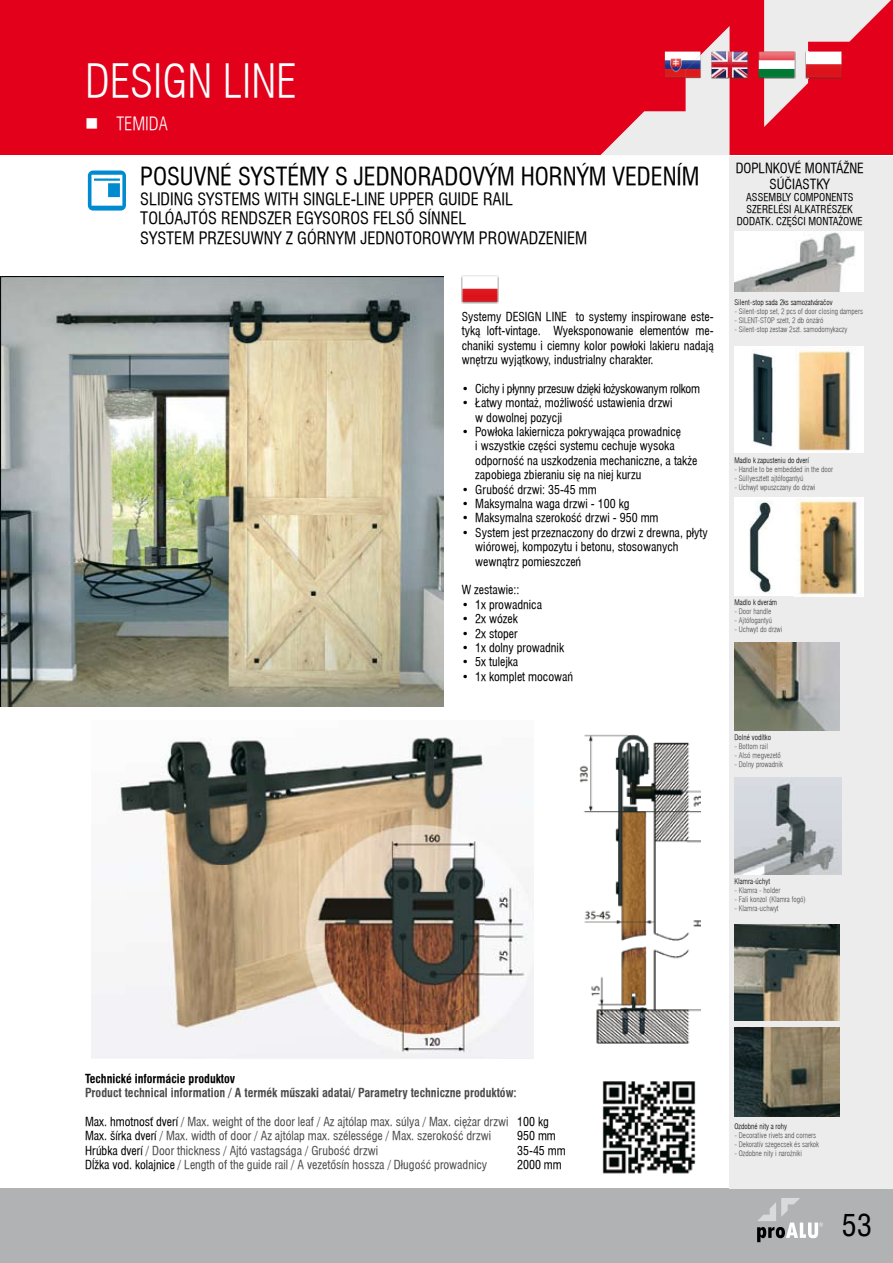
<style>
.page{position:relative;width:893px;height:1263px;background:#fff}
.page>*{position:absolute;margin:0;border:0;box-sizing:border-box;transform-origin:0 0}
.t1{font:45px "Swiss 721 Lt Cn AT";color:#fff}
.t2{font:30px "Switzerland Condensed CE";color:#000}
.t3{font:24px "Swiss 721 Cn AT";color:#000}
.t4{font:18px "Swiss 721 Lt Cn AT";color:#fff}
.t5{font:16.5px/19.5px "Swiss 721 Cn AT";color:#000}
.t6{font:13.5px/16.2px "Swiss 721 Cn AT";color:#000;text-align:center}
.t7{font:12px/14.4px "Swiss 721 Cn AT";color:#000}
.t8{font:12px/14.4px "Swiss 721 Cn AT";color:#4b4b4d}
.t9{font:12px "Swiss 721 Cn AT Bold";color:#4b4b4d}
.t10{font:12px "Swiss 721 Cn AT";letter-spacing:-.025em;color:#000}
.t11{font:12px "Swiss 721 Cn AT Bold";color:#000}
.t12{font:10.5px/12px "Swiss 721 Cn AT";color:#000;text-align:center}
.t13{font:7.5px "Swiss 721 Lt Cn AT";color:#4b4b4d}
.t14{font:7.5px "Swiss 721 Lt Cn AT";color:#000}
.s1{color:#000}
</style>
<div class="page">
<div style="left:0;top:0;width:893px;height:155px;background:#e2001a"></div>
<div style="left:0;top:1188px;width:893px;height:75px;background:#b1b2b4"></div>
<svg style="left:757px;top:1198px;width:66px;height:44px"></svg>
<svg style="left:600px;top:26px;width:129px;height:129px"></svg>
<svg style="left:764px;top:0;width:127px;height:127px"></svg>
<img style="left:712px;top:51px;width:36px;height:27px">
<img style="left:806px;top:51px;width:36px;height:27px">
<img style="left:759px;top:51px;width:36px;height:27px">
<img style="left:665px;top:51px;width:36px;height:27px">
<img style="left:686px;top:54px;width:15px;height:24px">
<svg style="left:87px;top:170px;width:39px;height:41px"></svg>
<div style="left:729px;top:156px;width:164px;height:1032px;background:#ececed"></div>
<img style="left:734px;top:231px;width:129px;height:61px">
<div style="left:734px;top:347px;width:57px;height:106px;background:#fff"></div>
<img style="left:752px;top:353px;width:24px;height:94px">
<div style="left:788px;top:347px;width:75px;height:106px;background:#fff"></div>
<img style="left:795px;top:347px;width:56px;height:104px">
<div style="left:734px;top:497px;width:88px;height:99px;background:#fff"></div>
<img style="left:749px;top:500px;width:23px;height:94px">
<div style="left:794px;top:497px;width:69px;height:99px;background:#fff"></div>
<img style="left:795px;top:497px;width:67px;height:99px">
<img style="left:734px;top:642px;width:105px;height:89px">
<img style="left:734px;top:777px;width:108px;height:97px">
<img style="left:734px;top:925px;width:105px;height:95px">
<img style="left:734px;top:1027px;width:105px;height:89px">
<img style="left:0;top:276px;width:444px;height:430px">
<img style="left:91px;top:737px;width:443px;height:322px">
<img style="left:602px;top:1081px;width:94px;height:93px">
<img style="left:579px;top:734px;width:122px;height:310px">
<img style="left:462px;top:276px;width:36px;height:27px">
<h1 class="t1" style="left:85px;top:55px;width:213px">DESIGN LINE</h1>
<h3 class="t4" style="left:85px;top:113px;width:84px">■ TEMIDA</h3>
<h3 class="t3" style="left:140px;top:163px;width:561px">POSUVNÉ SYSTÉMY S JEDNORADOVÝM HORNÝM VEDENÍM</h3>
<h3 class="t5" style="left:140px;top:189px;width:448px">SLIDING SYSTEMS WITH SINGLE-LINE UPPER GUIDE RAIL<br>TOLÓAJTÓS RENDSZER EGYSOROS FELSŐ SÍNNEL<br>SYSTEM PRZESUWNY Z GÓRNYM JEDNOTOROWYM PROWADZENIEM</h3>
<p class="t6" style="left:736px;top:160px;width:130px">DOPLNKOVÉ MONTÁŽNE<br>SÚČIASTKY</p>
<p class="t12" style="left:737px;top:191px;width:127px">ASSEMBLY COMPONENTS<br>SZERELÉSI ALKATRÉSZEK<br>DODATK. CZĘŚCI MONTAŻOWE</p>
<p class="t7" style="left:462px;top:309px;width:253px;text-align:justify">Systemy DESIGN LINE to systemy inspirowane este&shy;tyką loft-vintage. Wyeksponowanie elementów me&shy;chaniki systemu i ciemny kolor powłoki lakieru nadają wnętrzu wyjątkowy, industrialny charakter.</p>
<p class="t10" style="left:462px;top:381px;width:240px">• Cichy i płynny przesuw dzięki łożyskowanym rolkom</p>
<p class="t7" style="left:475px;top:396px;width:199px;text-indent:-14px">• Łatwy montaż, możliwość ustawienia drzwi w dowolnej pozycji</p>
<p class="t7" style="left:475px;top:424px;width:223px;text-indent:-14px">• Powłoka lakiernicza pokrywająca prowadnicę<br>i wszystkie części systemu cechuje wysoka odporność na uszkodzenia mechaniczne, a także zapobiega zbieraniu się na niej kurzu</p>
<p class="t7" style="left:462px;top:482px;width:136px">• Grubość drzwi: 35-45 mm</p>
<p class="t7" style="left:462px;top:496px;width:169px">• Maksymalna waga drzwi - 100 kg</p>
<p class="t7" style="left:462px;top:511px;width:198px">• Maksymalna szerokość drzwi - 950 mm</p>
<p class="t7" style="left:475px;top:525px;width:234px;text-indent:-14px">• System jest przeznaczony do drzwi z drewna, płyty wiórowej, kompozytu i betonu, stosowanych wewnątrz pomieszczeń</p>
<p class="t7" style="left:462px;top:583px;width:59px">W zestawie::</p>
<p class="t7" style="left:462px;top:597px;width:82px">• 1x prowadnica</p>
<p class="t7" style="left:462px;top:612px;width:58px">• 2x wózek</p>
<p class="t7" style="left:462px;top:626px;width:57px">• 2x stoper</p>
<p class="t7" style="left:462px;top:640px;width:104px">• 1x dolny prowadnik</p>
<p class="t7" style="left:462px;top:655px;width:58px">• 5x tulejka</p>
<p class="t7" style="left:462px;top:669px;width:113px">• 1x komplet mocowań</p>
<p class="t14" style="left:734px;top:298px;width:100px">Silent-stop sada 2ks samozatváračov</p>
<p class="t13" style="left:734px;top:307px;width:130px">- Silent-stop set, 2 pcs of door closing dampers</p>
<p class="t13" style="left:734px;top:316px;width:91px">- SILENT-STOP szett, 2 db önzáró</p>
<p class="t13" style="left:734px;top:325px;width:115px">- Silent-stop zestaw 2szt. samodomykaczy</p>
<p class="t14" style="left:734px;top:456px;width:76px">Madlo k zapusteniu do dverí</p>
<p class="t13" style="left:734px;top:465px;width:100px">- Handle to be embedded in the door</p>
<p class="t13" style="left:734px;top:474px;width:71px">- Süllyesztett ajtófogantyú</p>
<p class="t13" style="left:734px;top:483px;width:83px">- Uchwyt wpuszczany do drzwi</p>
<p class="t14" style="left:734px;top:598px;width:44px">Madlo k dverám</p>
<p class="t13" style="left:734px;top:607px;width:38px">- Door handle</p>
<p class="t13" style="left:734px;top:616px;width:39px">- Ajtófogantyú</p>
<p class="t13" style="left:734px;top:625px;width:50px">- Uchwyt do drzwi</p>
<p class="t14" style="left:734px;top:733px;width:38px">Dolné vodítko</p>
<p class="t13" style="left:734px;top:742px;width:35px">- Bottom rail</p>
<p class="t13" style="left:734px;top:751px;width:48px">- Alsó megvezető</p>
<p class="t13" style="left:734px;top:760px;width:50px">- Dolny prowadnik</p>
<p class="t14" style="left:734px;top:877px;width:37px">Klamra-úchyt</p>
<p class="t13" style="left:734px;top:886px;width:47px">- Klamra - holder</p>
<p class="t13" style="left:734px;top:895px;width:73px">- Fali konzol (Klamra fogó)</p>
<p class="t13" style="left:734px;top:904px;width:46px">- Klamra-uchwyt</p>
<p class="t11" style="left:85px;top:1071px;width:152px">Technické informácie produktov</p>
<p class="t9" style="left:85px;top:1085px;width:433px">Product technical information / A termék műszaki adatai/ Parametry techniczne produktów:</p>
<p class="t8" style="left:85px;top:1114px;width:465px"><span class="s1">Max. hmotnosť dverí</span> / Max. weight of the door leaf / Az ajtólap max. súlya / Max. ciężar drzwi <span class="s1">100 kg<br>Max. šírka dverí</span> / Max. width of door / Az ajtólap max. szélessége / Max. szerokość drzwi</p>
<p class="t7" style="left:517px;top:1129px;width:40px">950 mm</p>
<p class="t8" style="left:85px;top:1143px;width:295px"><span class="s1">Hrúbka dverí</span> / Door thickness / Ajtó vastagsága / Grubość drzwi</p>
<p class="t7" style="left:517px;top:1143px;width:50px">35-45 mm</p>
<p class="t8" style="left:85px;top:1157px;width:404px"><span class="s1">Dĺžka vod. kolajnice</span> / Length of the guide rail / A vezetősín hossza / Długość prowadnicy</p>
<p class="t7" style="left:517px;top:1157px;width:46px">2000 mm</p>
<p class="t14" style="left:734px;top:1122px;width:54px">Ozdobné nity a rohy</p>
<p class="t13" style="left:734px;top:1131px;width:83px">- Decorative rivets and corners</p>
<p class="t13" style="left:734px;top:1140px;width:86px">- Dekoratív szegecsek és sarkok</p>
<p class="t13" style="left:734px;top:1149px;width:69px">- Ozdobne nity i narożniki</p>
<h2 class="t2" style="left:842px;top:1207px;width:32px">53</h2>
</div>
